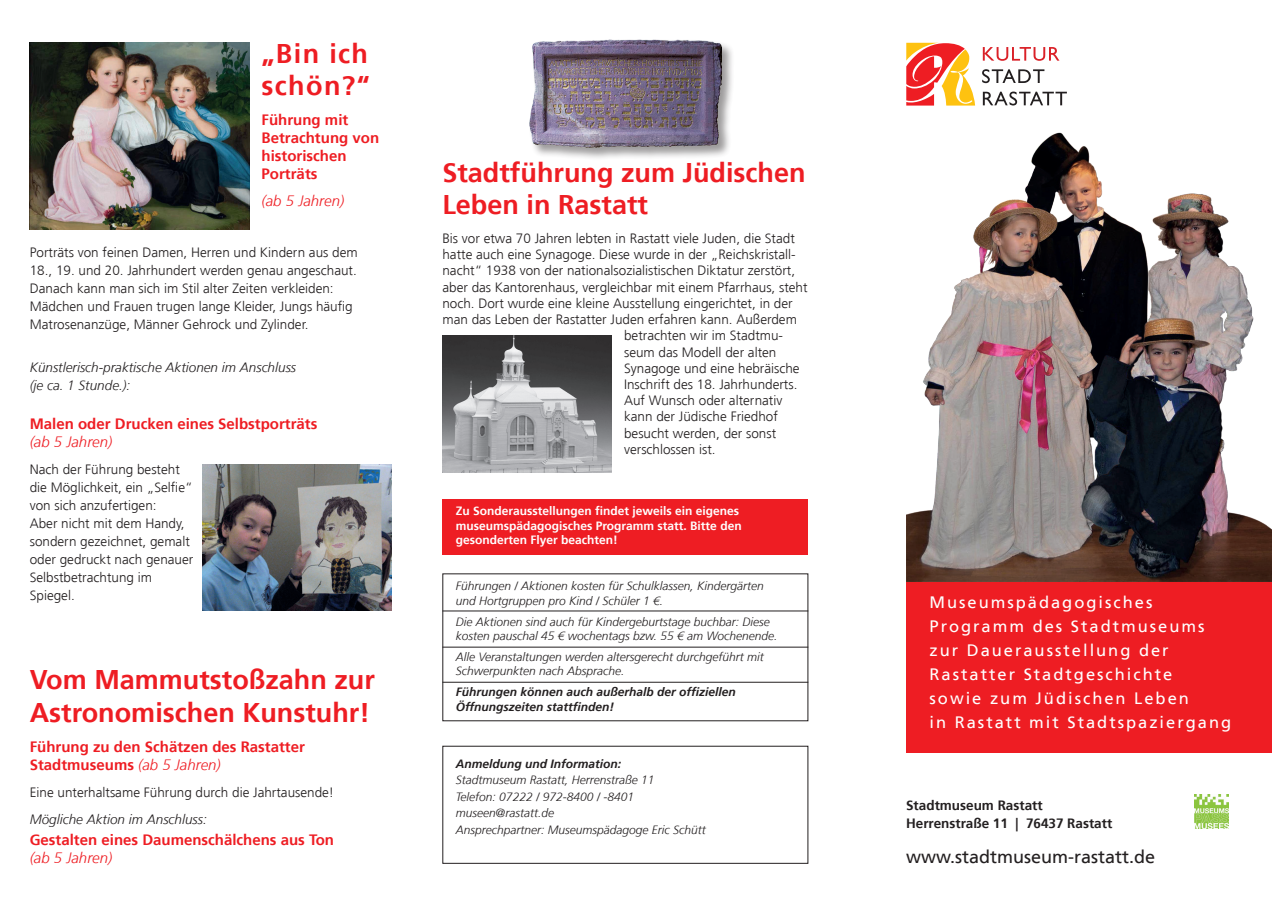
<style>
.page{position:relative;width:1272px;height:902px;background:#fff}
.page>*{position:absolute;margin:0;border:0;box-sizing:border-box;transform-origin:0 0}
.t1{font:700 27px/32.4px "Frutiger";color:#ee1d23}
.t2{font:700 27px/32.4px "Frutiger";letter-spacing:.05em;color:#ee1d23}
.t3{font:18px "Frutiger";color:#231f20}
.t4{font:16.5px/24px "Frutiger";letter-spacing:.12em;color:#fff}
.t5{font:700 15px/18px "Frutiger";color:#ee1d23}
.t6{font:italic 300 15px "Frutiger";color:#ee1d23}
.t7{font:300 13.5px/18px "Frutiger";color:#231f20}
.t8{font:italic 300 13.5px/18px "Frutiger";color:#231f20}
.t9{font:700 13.5px/18px "Frutiger";color:#231f20}
.t10{font:italic 300 12px/14.4px "Frutiger";color:#231f20}
.t11{font:700 12px/14.4px "Frutiger";color:#fff}
.t12{font:italic 700 12px/14.4px "Frutiger";color:#231f20}
.s1{font-weight:300;font-style:italic}
</style>
<div class="page">
<img style="left:442px;top:335px;width:169px;height:137px">
<div style="left:906px;top:582px;width:365px;height:170px;background:#ee1d23"></div>
<div style="left:442px;top:499px;width:366px;height:55px;background:#ee1d23"></div>
<img style="left:30px;top:43px;width:220px;height:187px">
<img style="left:906px;top:133px;width:365px;height:449px">
<div style="left:528px;top:39px;width:206px;height:122px;background:#231f20;opacity:.45"></div>
<img style="left:529px;top:39px;width:192px;height:109px">
<img style="left:202px;top:465px;width:189px;height:145px">
<svg style="left:982px;top:47px;width:77px;height:14px"></svg>
<svg style="left:982px;top:69px;width:62px;height:14px"></svg>
<svg style="left:982px;top:92px;width:84px;height:13px"></svg>
<svg style="left:906px;top:43px;width:69px;height:63px"></svg>
<img style="left:1194px;top:794px;width:34px;height:34px">
<hr style="left:442px;top:610px;width:366px;height:1px;background:#231f20">
<hr style="left:442px;top:646px;width:366px;height:1px;background:#231f20">
<hr style="left:442px;top:681px;width:366px;height:1px;background:#231f20">
<h1 class="t2" style="left:261px;top:37px;width:110px">„Bin ich schön?“</h1>
<p class="t5" style="left:261px;top:111px;width:119px">Führung mit<br>Betrachtung von historischen<br>Porträts</p>
<p class="t6" style="left:261px;top:192px;width:84px">(ab 5 Jahren)</p>
<p class="t7" style="left:30px;top:243px;width:329px">Porträts von feinen Damen, Herren und Kindern aus dem 18., 19. und 20. Jahrhundert werden genau angeschaut.<br>Danach kann man sich im Stil alter Zeiten verkleiden:<br>Mädchen und Frauen trugen lange Kleider, Jungs häufig Matrosenanzüge, Männer Gehrock und Zylinder.</p>
<p class="t8" style="left:30px;top:359px;width:268px">Künstlerisch-praktische Aktionen im Anschluss (je ca. 1 Stunde.):</p>
<p class="t5" style="left:30px;top:414px;width:289px">Malen oder Drucken eines Selbstporträts</p>
<p class="t6" style="left:30px;top:433px;width:84px">(ab 5 Jahren)</p>
<p class="t7" style="left:30px;top:460px;width:165px">Nach der Führung besteht die Möglichkeit, ein „Selfie“ von sich anzufertigen:<br>Aber nicht mit dem Handy, sondern gezeichnet, gemalt oder gedruckt nach genauer<br>Selbstbetrachtung im<br>Spiegel.</p>
<h1 class="t1" style="left:30px;top:663px;width:347px">Vom Mammutstoßzahn zur<br>Astronomischen Kunstuhr!</h1>
<p class="t5" style="left:30px;top:737px;width:277px">Führung zu den Schätzen des Rastatter<br>Stadtmuseums <span class="s1">(ab 5 Jahren)</span></p>
<p class="t7" style="left:30px;top:783px;width:306px">Eine unterhaltsame Führung durch die Jahrtausende!</p>
<p class="t8" style="left:30px;top:810px;width:179px">Mögliche Aktion im Anschluss:</p>
<p class="t5" style="left:30px;top:830px;width:306px">Gestalten eines Daumenschälchens aus Ton</p>
<p class="t6" style="left:30px;top:849px;width:84px">(ab 5 Jahren)</p>
<h1 class="t1" style="left:442px;top:156px;width:365px">Stadtführung zum Jüdischen<br>Leben in Rastatt</h1>
<p class="t7" style="left:442px;top:229px;width:354px">Bis vor etwa 70 Jahren lebten in Rastatt viele Juden, die Stadt</p>
<p class="t7" style="left:442px;top:246px;width:355px">hatte auch eine Synagoge. Diese wurde in der „Reichskristall-</p>
<p class="t7" style="left:442px;top:262px;width:354px">nacht“ 1938 von der nationalsozialistischen Diktatur zerstört,</p>
<p class="t7" style="left:442px;top:278px;width:367px">aber das Kantorenhaus, vergleichbar mit einem Pfarrhaus, steht</p>
<p class="t7" style="left:442px;top:294px;width:352px">noch. Dort wurde eine kleine Ausstellung eingerichtet, in der</p>
<p class="t7" style="left:442px;top:310px;width:356px">man das Leben der Rastatter Juden erfahren kann. Außerdem</p>
<p class="t7" style="left:624px;top:327px;width:160px">betrachten wir im Stadtmu-</p>
<p class="t7" style="left:624px;top:343px;width:154px">seum das Modell der alten</p>
<p class="t7" style="left:624px;top:359px;width:177px">Synagoge und eine hebräische</p>
<p class="t7" style="left:624px;top:375px;width:175px">Inschrift des 18. Jahrhunderts.</p>
<p class="t7" style="left:624px;top:391px;width:160px">Auf Wunsch oder alternativ</p>
<p class="t7" style="left:624px;top:408px;width:155px">kann der Jüdische Friedhof</p>
<p class="t7" style="left:624px;top:424px;width:154px">besucht werden, der sonst</p>
<p class="t7" style="left:624px;top:440px;width:93px">verschlossen ist.</p>
<p class="t11" style="left:455px;top:504px;width:287px">Zu Sonderausstellungen findet jeweils ein eigenes museumspädagogisches Programm statt. Bitte den gesonderten Flyer beachten!</p>
<p class="t10" style="left:455px;top:579px;width:310px">Führungen / Aktionen kosten für Schulklassen, Kindergärten und Hortgruppen pro Kind / Schüler 1 €.</p>
<p class="t10" style="left:455px;top:614px;width:323px">Die Aktionen sind auch für Kindergeburtstage buchbar: Diese kosten pauschal 45 € wochentags bzw. 55 € am Wochenende.</p>
<p class="t10" style="left:455px;top:649px;width:310px">Alle Veranstaltungen werden altersgerecht durchgeführt mit<br>Schwerpunkten nach Absprache.</p>
<p class="t12" style="left:455px;top:685px;width:282px">Führungen können auch außerhalb der offiziellen<br>Öffnungszeiten stattfinden!</p>
<p class="t12" style="left:455px;top:756px;width:167px">Anmeldung und Information:</p>
<p class="t10" style="left:455px;top:771px;width:252px;line-height:16.5px">Stadtmuseum Rastatt, Herrenstraße 11<br>Telefon: 07222 / 972-8400 / -8401 museen@rastatt.de<br>Ansprechpartner: Museumspädagoge Eric Schütt</p>
<p class="t4" style="left:929px;top:590px;width:303px">Museumspädagogisches<br>Programm des Stadtmuseums zur Dauerausstellung der<br>Rastatter Stadtgeschichte<br>sowie zum Jüdischen Leben<br>in Rastatt mit Stadtspaziergang</p>
<p class="t9" style="left:906px;top:796px;width:208px">Stadtmuseum Rastatt<br>Herrenstraße 11 | 76437 Rastatt</p>
<h2 class="t3" style="left:906px;top:846px;width:251px">www.stadtmuseum-rastatt.de</h2>
</div>
